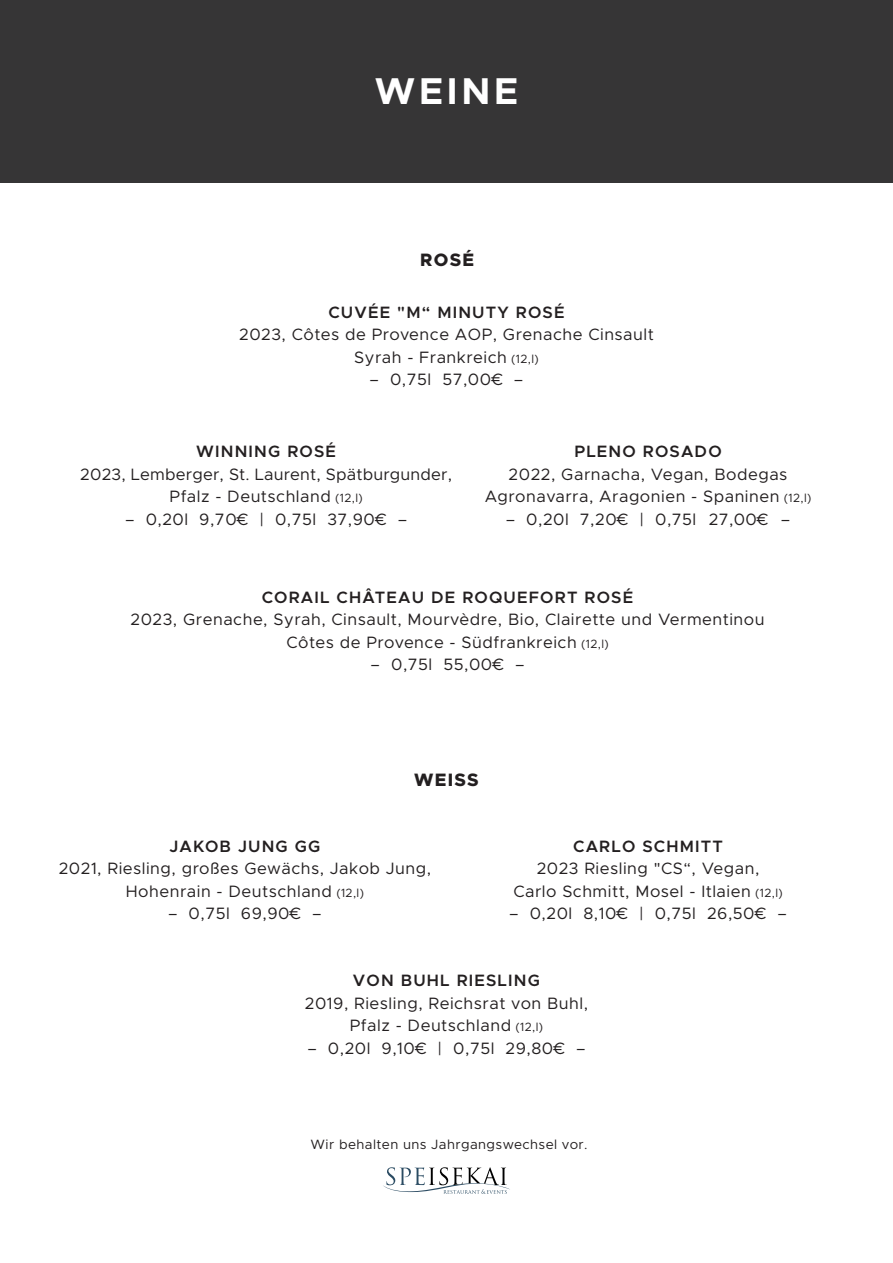
<style>
.page{position:relative;width:893px;height:1263px;background:#fff}
.page>*{position:absolute;margin:0;border:0;box-sizing:border-box;transform-origin:0 0}
.Einf__Abs{font:700 37.5px "Metropolis";letter-spacing:.1em;color:#fff}
.Einf__Abs-2{font:800 18px "Metropolis";letter-spacing:.07em;color:#231f20}
.Einf__Abs-3{font:16.5px "Metropolis";letter-spacing:.03em;color:#231f20}
.Einf__Abs-4{font:600 16.5px "Metropolis";letter-spacing:.07em;color:#231f20}
.Einf__Abs-5{font:16.5px/22.5px "Metropolis";letter-spacing:.01em;color:#231f20;text-align:center}
.Einf__Abs-6{font:13.5px "Metropolis";letter-spacing:.03em;color:#231f20}
.s1{font-size:12px}
</style>
<div class="page">
<div style="left:0;top:0;width:893px;height:183px;background:#363536"></div>
<svg style="left:383px;top:1167px;width:127px;height:27px"></svg>
<p class="Einf__Abs" style="left:375px;top:68px;width:145px">WEINE</p>
<p class="Einf__Abs-2" style="left:420px;top:248px;width:55px">ROSÉ</p>
<p class="Einf__Abs-4" style="left:328px;top:301px;width:238px">CUVÉE "M“ MINUTY ROSÉ</p>
<p class="Einf__Abs-3" style="left:239px;top:324px;width:416px">2023, Côtes de Provence AOP, Grenache Cinsault</p>
<p class="Einf__Abs-3" style="left:354px;top:347px;width:186px">Syrah - Frankreich <span class="s1">(12,l)</span></p>
<p class="Einf__Abs-3" style="left:369px;top:369px;width:156px">– 0,75l 57,00€ –</p>
<p class="Einf__Abs-4" style="left:196px;top:441px;width:141px">WINNING ROSÉ</p>
<p class="Einf__Abs-5" style="left:80px;top:463px;width:373px">2023, Lemberger, St. Laurent, Spätburgunder,<br>Pfalz - Deutschland <span class="s1">(12,l)</span></p>
<p class="Einf__Abs-3" style="left:125px;top:509px;width:284px">– 0,20l 9,70€ | 0,75l 37,90€ –</p>
<p class="Einf__Abs-4" style="left:574px;top:441px;width:149px">PLENO ROSADO</p>
<p class="Einf__Abs-3" style="left:509px;top:464px;width:280px">2022, Garnacha, Vegan, Bodegas</p>
<p class="Einf__Abs-3" style="left:485px;top:486px;width:328px">Agronavarra, Aragonien - Spaninen <span class="s1">(12,l)</span></p>
<p class="Einf__Abs-3" style="left:506px;top:509px;width:286px">– 0,20l 7,20€ | 0,75l 27,00€ –</p>
<p class="Einf__Abs-4" style="left:262px;top:586px;width:373px">CORAIL CHÂTEAU DE ROQUEFORT ROSÉ</p>
<p class="Einf__Abs-3" style="left:131px;top:609px;width:636px">2023, Grenache, Syrah, Cinsault, Mourvèdre, Bio, Clairette und Vermentinou</p>
<p class="Einf__Abs-3" style="left:286px;top:632px;width:324px">Côtes de Provence - Südfrankreich <span class="s1">(12,l)</span></p>
<p class="Einf__Abs-3" style="left:371px;top:654px;width:155px">– 0,75l 55,00€ –</p>
<p class="Einf__Abs-2" style="left:414px;top:768px;width:66px">WEISS</p>
<p class="Einf__Abs-4" style="left:169px;top:836px;width:153px">JAKOB JUNG GG</p>
<p class="Einf__Abs-3" style="left:59px;top:858px;width:374px">2021, Riesling, großes Gewächs, Jakob Jung,</p>
<p class="Einf__Abs-3" style="left:126px;top:881px;width:240px">Hohenrain - Deutschland <span class="s1">(12,l)</span></p>
<p class="Einf__Abs-3" style="left:168px;top:903px;width:155px">– 0,75l 69,90€ –</p>
<p class="Einf__Abs-4" style="left:573px;top:836px;width:151px">CARLO SCHMITT</p>
<p class="Einf__Abs-3" style="left:537px;top:858px;width:224px">2023 Riesling "CS“, Vegan,</p>
<p class="Einf__Abs-3" style="left:513px;top:881px;width:271px">Carlo Schmitt, Mosel - Itlaien <span class="s1">(12,l)</span></p>
<p class="Einf__Abs-3" style="left:509px;top:903px;width:279px">– 0,20l 8,10€ | 0,75l 26,50€ –</p>
<p class="Einf__Abs-4" style="left:353px;top:970px;width:188px">VON BUHL RIESLING</p>
<p class="Einf__Abs-3" style="left:305px;top:993px;width:285px">2019, Riesling, Reichsrat von Buhl,</p>
<p class="Einf__Abs-3" style="left:350px;top:1015px;width:195px">Pfalz - Deutschland <span class="s1">(12,l)</span></p>
<p class="Einf__Abs-3" style="left:307px;top:1038px;width:280px">– 0,20l 9,10€ | 0,75l 29,80€ –</p>
<p class="Einf__Abs-6" style="left:311px;top:1136px;width:278px">Wir behalten uns Jahrgangswechsel vor.</p>
</div>
